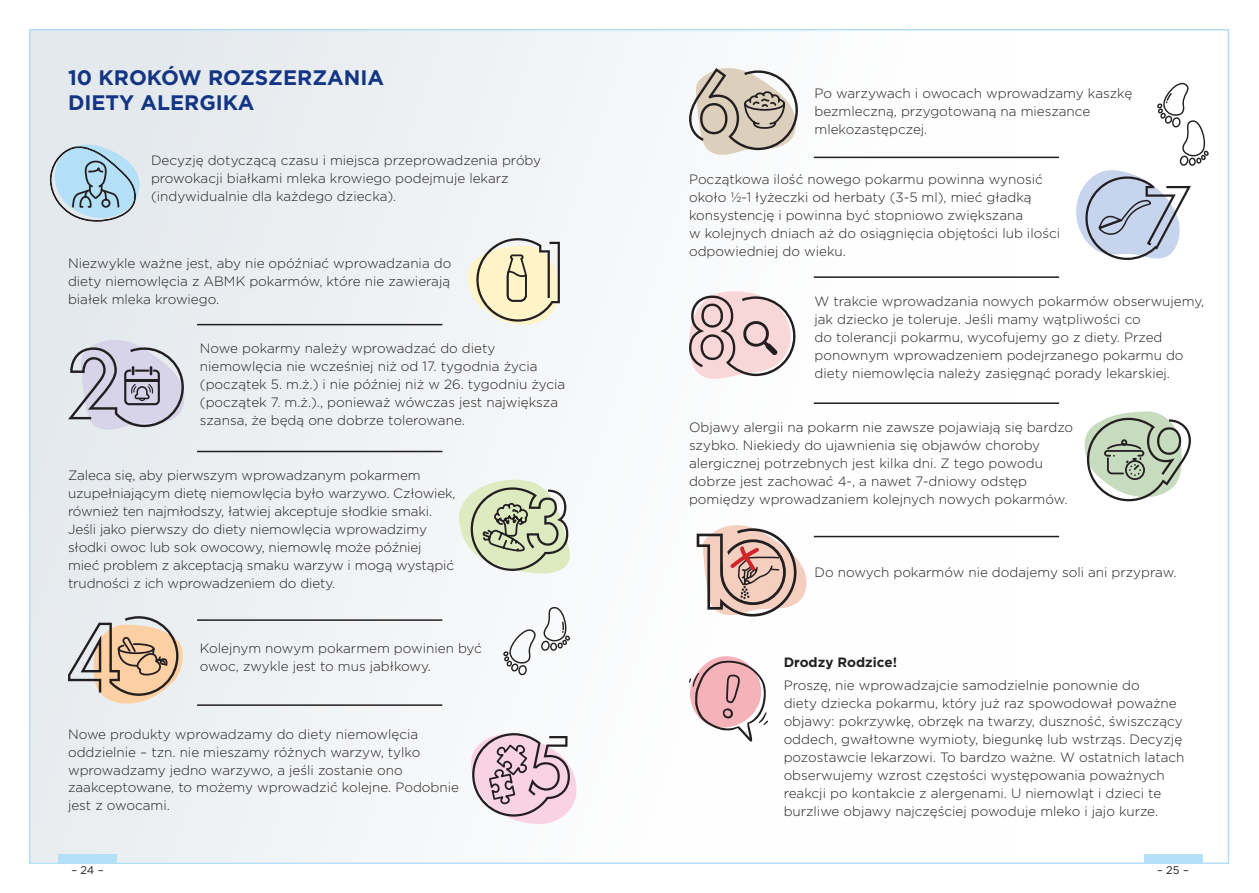
<style>
.page{position:relative;width:1259px;height:893px;background:#fff}
.page>*{position:absolute;margin:0;border:0;box-sizing:border-box;transform-origin:0 0}
.t1{font:700 21px/25.2px "Gotham";color:#133583}
.t2{font:300 13.5px/18px "Gotham";color:#231f20}
.t3{font:700 13.5px "Gotham";color:#231f20}
.t4{font:11.1px "Gotham";color:#231f20}
</style>
<div class="page">
<div style="left:30px;top:30px;width:981px;height:832px;background:linear-gradient(to right,#e5eaee,#fff)"></div>
<div style="left:58px;top:855px;width:59px;height:8px;background:#b3dff7"></div>
<div style="left:1143px;top:855px;width:59px;height:8px;background:#b3dff7"></div>
<svg style="left:50px;top:142px;width:92px;height:80px;background:#b2ccdb"></svg>
<svg style="left:461px;top:238px;width:99px;height:88px"></svg>
<svg style="left:68px;top:335px;width:118px;height:95px;background:#c2c1ce"></svg>
<svg style="left:458px;top:478px;width:113px;height:97px"></svg>
<svg style="left:68px;top:616px;width:122px;height:88px;background:#d6c4b2"></svg>
<svg style="left:466px;top:731px;width:112px;height:94px"></svg>
<svg style="left:503px;top:607px;width:67px;height:68px"></svg>
<svg style="left:689px;top:29px;width:109px;height:127px"></svg>
<svg style="left:1076px;top:83px;width:132px;height:177px"></svg>
<svg style="left:689px;top:290px;width:106px;height:92px"></svg>
<svg style="left:1084px;top:411px;width:107px;height:90px"></svg>
<svg style="left:687px;top:652px;width:81px;height:90px"></svg>
<hr style="left:197px;top:324px;width:245px;height:1px;background:#231f20">
<hr style="left:197px;top:451px;width:245px;height:1px;background:#231f20">
<hr style="left:197px;top:619px;width:245px;height:2px;background:#231f20">
<hr style="left:814px;top:157px;width:245px;height:1px;background:#231f20">
<hr style="left:814px;top:276px;width:245px;height:2px;background:#231f20">
<hr style="left:814px;top:402px;width:245px;height:2px;background:#231f20">
<hr style="left:814px;top:536px;width:245px;height:1px;background:#231f20">
<hr style="left:197px;top:704px;width:245px;height:2px;background:#231f20">
<svg style="left:696px;top:515px;width:112px;height:102px"></svg>
<p class="t1" style="left:68px;top:65px;width:317px">10 KROKÓW ROZSZERZANIA<br>DIETY ALERGIKA</p>
<p class="t2" style="left:151px;top:150px;width:392px">Decyzję dotyczącą czasu i miejsca przeprowadzenia próby prowokacji białkami mleka krowiego podejmuje lekarz (indywidualnie dla każdego dziecka).</p>
<p class="t2" style="left:68px;top:254px;width:385px;text-align:justify">Niezwykle ważne jest, aby nie opóźniać wprowadzania do diety niemowlęcia z ABMK pokarmów, które nie zawierają białek mleka krowiego.</p>
<p class="t2" style="left:200px;top:339px;width:367px">Nowe pokarmy należy wprowadzać do diety niemowlęcia nie wcześniej niż od 17. tygodnia życia (początek 5. m.ż.) i nie później niż w 26. tygodniu życia (początek 7. m.ż.)., ponieważ wówczas jest największa szansa, że będą one dobrze tolerowane.</p>
<p class="t2" style="left:68px;top:466px;width:389px">Zaleca się, aby pierwszym wprowadzanym pokarmem uzupełniającym dietę niemowlęcia było warzywo. Człowiek, również ten najmłodszy, łatwiej akceptuje słodkie smaki.<br>Jeśli jako pierwszy do diety niemowlęcia wprowadzimy słodki owoc lub sok owocowy, niemowlę może później mieć problem z akceptacją smaku warzyw i mogą wystąpić trudności z ich wprowadzeniem do diety.</p>
<p class="t2" style="left:200px;top:639px;width:283px">Kolejnym nowym pokarmem powinien być owoc, zwykle jest to mus jabłkowy.</p>
<p class="t2" style="left:68px;top:724px;width:392px">Nowe produkty wprowadzamy do diety niemowlęcia oddzielnie – tzn. nie mieszamy różnych warzyw, tylko wprowadzamy jedno warzywo, a jeśli zostanie ono zaakceptowane, to możemy wprowadzić kolejne. Podobnie jest z owocami.</p>
<p class="t2" style="left:814px;top:84px;width:319px">Po warzywach i owocach wprowadzamy kaszkę bezmleczną, przygotowaną na mieszance mlekozastępczej.</p>
<p class="t2" style="left:689px;top:170px;width:372px">Początkowa ilość nowego pokarmu powinna wynosić około ½-1 łyżeczki od herbaty (3-5 ml), mieć gładką konsystencję i powinna być stopniowo zwiększana<br>w kolejnych dniach aż do osiągnięcia objętości lub ilości odpowiedniej do wieku.</p>
<p class="t2" style="left:814px;top:292px;width:391px">W trakcie wprowadzania nowych pokarmów obserwujemy, jak dziecko je toleruje. Jeśli mamy wątpliwości co<br>do tolerancji pokarmu, wycofujemy go z diety. Przed ponownym wprowadzeniem podejrzanego pokarmu do diety niemowlęcia należy zasięgnąć porady lekarskiej.</p>
<p class="t2" style="left:689px;top:417px;width:386px">Objawy alergii na pokarm nie zawsze pojawiają się bardzo szybko. Niekiedy do ujawnienia się objawów choroby alergicznej potrzebnych jest kilka dni. Z tego powodu dobrze jest zachować 4-, a nawet 7-dniowy odstęp pomiędzy wprowadzaniem kolejnych nowych pokarmów.</p>
<p class="t2" style="left:814px;top:563px;width:363px">Do nowych pokarmów nie dodajemy soli ani przypraw.</p>
<p class="t3" style="left:783px;top:654px;width:115px">Drodzy Rodzice!</p>
<p class="t2" style="left:783px;top:675px;width:402px">Proszę, nie wprowadzajcie samodzielnie ponownie do<br>diety dziecka pokarmu, który już raz spowodował poważne objawy: pokrzywkę, obrzęk na twarzy, duszność, świszczący oddech, gwałtowne wymioty, biegunkę lub wstrząs. Decyzję pozostawcie lekarzowi. To bardzo ważne. W ostatnich latach obserwujemy wzrost częstości występowania poważnych reakcji po kontakcie z alergenami. U niemowląt i dzieci te burzliwe objawy najczęściej powoduje mleko i jajo kurze.</p>
<p class="t4" style="left:71px;top:863px;width:34px">– 24 –</p>
<p class="t4" style="left:1157px;top:863px;width:33px">– 25 –</p>
</div>
